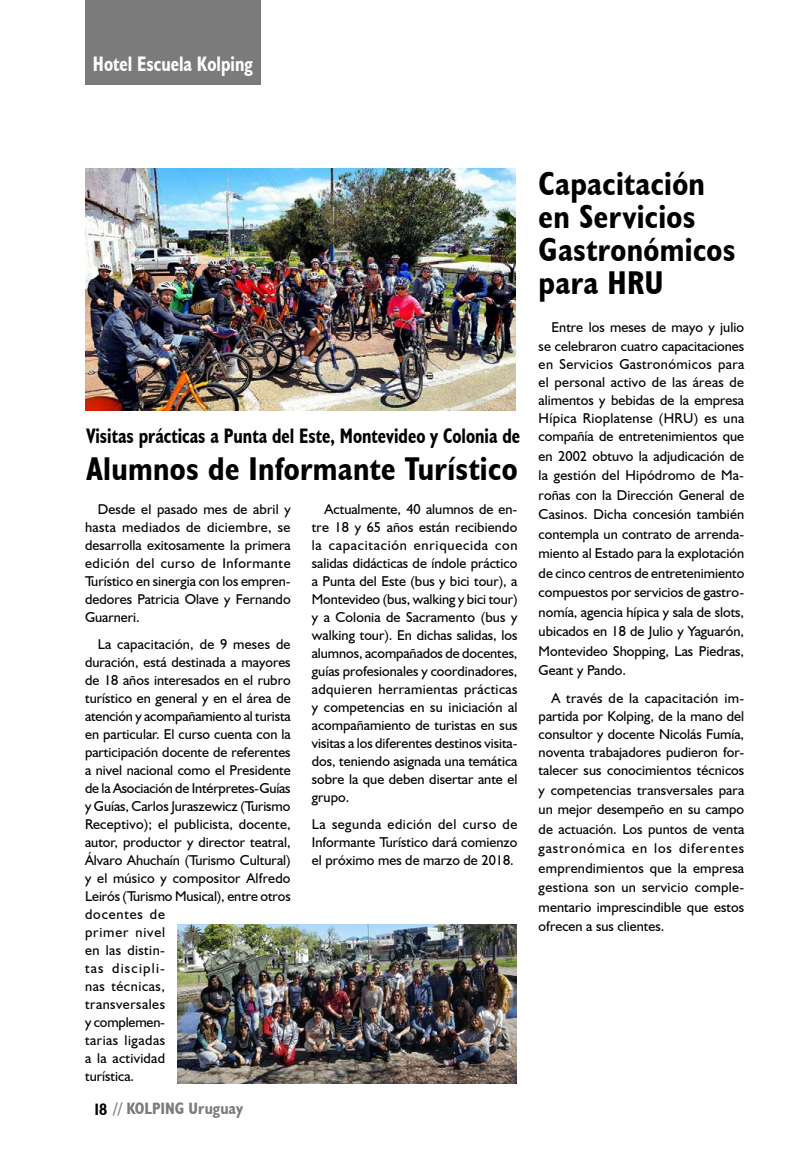
<style>
.page{position:relative;width:808px;height:1170px;background:#fff}
.page>*{position:absolute;margin:0;border:0;box-sizing:border-box;transform-origin:0 0}
.t1{font:700 condensed 33px/33px "Humanist 521 BT";letter-spacing:.01em;color:#000}
.t2{font:700 condensed 21px "Humanist 521 BT";color:#000;scale:.9 1}
.t3{font:700 condensed 21px "Humanist 521 BT";color:#fff;scale:.9 1}
.t4{font:700 condensed 16.5px "Humanist 521 BT";color:#7c7b7b}
.t5{font:14.25px/18px "Humanist 521 BT";color:#000;text-align:justify}
.s1{color:#000}
</style>
<div class="page">
<div style="left:85px;top:0;width:176px;height:85px;background:#7c7b7b"></div>
<img style="left:178px;top:924px;width:338px;height:159px">
<img style="left:85px;top:168px;width:431px;height:242px">
<h2 class="t3" style="left:93px;top:51px;width:179px">Hotel Escuela Kolping</h2>
<h2 class="t2" style="left:87px;top:422px;width:483px">Visitas prácticas a Punta del Este, Montevideo y Colonia de</h2>
<h1 class="t1" style="left:87px;top:452px;width:433px">Alumnos de Informante Turístico</h1>
<p class="t5" style="left:85px;top:500px;width:207px;text-indent:13px">Desde el pasado mes de abril y hasta mediados de diciembre, se desarrolla exitosamente la primera edición del curso de Informante Turístico en sinergia con los empren&shy;dedores Patricia Olave y Fernando Guarneri.</p>
<p class="t5" style="left:85px;top:634px;width:207px;text-align:left;text-indent:13px">La capacitación, de 9 meses de duración, está destinada a mayores de 18 años interesados en el rubro turístico en general y en el área de atención y acompañamiento al turista en particular. El curso cuenta con la participación docente de referentes a nivel nacional como el Presidente de la Asociación de Intérpretes-Guías y Guías, Carlos Juraszewicz (Turismo<br>Receptivo); el publicista, docente, autor, productor y director teatral,<br>Álvaro Ahuchaín (Turismo Cultural) y el músico y compositor Alfredo<br>Leirós (Turismo Musical), entre otros docentes de<br>primer nivel<br>en las distin-<br>tas discipli-<br>nas técnicas,<br>transversales<br>y complemen-<br>tarias ligadas<br>a la actividad<br>turística.</p>
<p class="t4" style="left:94px;top:1098px;width:150px"><span class="s1">18</span> // KOLPING Uruguay</p>
<p class="t5" style="left:312px;top:500px;width:207px;text-indent:13px">Actualmente, 40 alumnos de en&shy;tre 18 y 65 años están recibiendo la capacitación enriquecida con salidas didácticas de índole práctico a Punta del Este (bus y bici tour), a Montevideo (bus, walking y bici tour) y a Colonia de Sacramento (bus y walking tour). En dichas salidas, los alumnos, acompañados de docentes, guías profesionales y coordinadores, adquieren herramientas prácticas y competencias en su iniciación al acompañamiento de turistas en sus visitas a los diferentes destinos visita&shy;dos, teniendo asignada una temática sobre la que deben disertar ante el grupo.</p>
<p class="t5" style="left:312px;top:814px;width:207px">La segunda edición del curso de Informante Turístico dará comienzo el próximo mes de marzo de 2018.</p>
<h1 class="t1" style="left:539px;top:167px;width:198px">Capacitación en Servicios<br>Gastronómicos para HRU</h1>
<p class="t5" style="left:539px;top:317px;width:207px;line-height:19.5px;text-align:right">Entre los meses de mayo y julio se celebraron cuatro capacitaciones</p>
<p class="t5" style="left:539px;top:355px;width:207px">en Servicios Gastronómicos para el personal activo de las áreas de alimentos y bebidas de la empresa Hípica Rioplatense (HRU) es una compañía de entretenimientos que</p>
<p class="t5" style="left:539px;top:446px;width:207px;line-height:19.5px">en 2002 obtuvo la adjudicación de la gestión del Hipódromo de Ma&shy;roñas con la Dirección General de Casinos. Dicha concesión también contempla un contrato de arrenda&shy;miento al Estado para la explotación de cinco centros de entretenimiento compuestos por servicios de gastro&shy;nomía, agencia hípica y sala de slots, ubicados en 18 de Julio y Yaguarón, Montevideo Shopping, Las Piedras, Geant y Pando.</p>
<p class="t5" style="left:539px;top:689px;width:207px;text-indent:13px">A través de la capacitación im&shy;partida por Kolping, de la mano del consultor y docente Nicolás Fumía, noventa trabajadores pudieron for&shy;talecer sus conocimientos técnicos</p>
<p class="t5" style="left:539px;top:780px;width:207px;line-height:19.5px">y competencias transversales para un mejor desempeño en su campo de actuación. Los puntos de venta gastronómica en los diferentes emprendimientos que la empresa gestiona son un servicio comple&shy;mentario imprescindible que estos ofrecen a sus clientes.</p>
</div>
